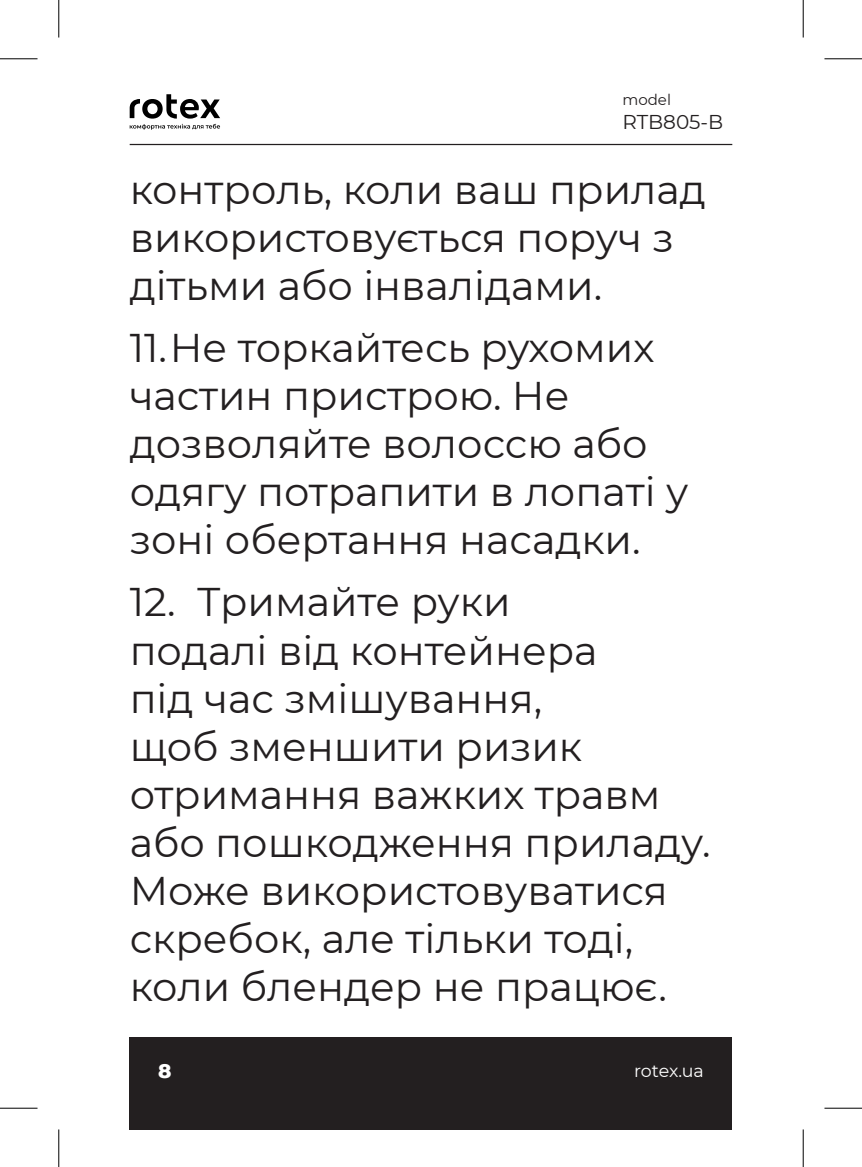
<style>
.page{position:relative;width:862px;height:1167px;background:#fff}
.page>*{position:absolute;margin:0;border:0;box-sizing:border-box;transform-origin:0 0}
.Text{font:40px/48px "Montserrat";color:#231f20}
.t1{font:20px "Montserrat";color:#231f20}
.t2{font:800 20px "Montserrat";color:#fff}
.t3{font:17.5px "Montserrat";letter-spacing:-.015em;color:#fff}
.t4{font:15px "Montserrat";color:#231f20}
</style>
<div class="page">
<div style="left:130px;top:1037px;width:602px;height:92px;background:#231f20"></div>
<hr style="left:130px;top:144px;width:602px;height:1px;background:#231f20">
<svg style="left:130px;top:94px;width:90px;height:36px"></svg>
<hr style="left:0;top:58px;width:38px;height:1px;background:#000">
<hr style="left:824px;top:58px;width:38px;height:1px;background:#000">
<hr style="left:0;top:1107px;width:38px;height:1px;background:#000">
<hr style="left:824px;top:1107px;width:38px;height:1px;background:#000">
<hr style="left:58px;top:0;width:1px;height:37px;background:#000">
<hr style="left:58px;top:1129px;width:1px;height:37px;background:#000">
<hr style="left:802px;top:0;width:1px;height:37px;background:#000">
<hr style="left:802px;top:1129px;width:1px;height:37px;background:#000">
<p class="t4" style="left:622px;top:90px;width:50px">model</p>
<p class="t1" style="left:622px;top:109px;width:102px">RTB805-B</p>
<p class="Text" style="left:130px;top:164px;width:577px">контроль, коли ваш прилад використовується поруч з дітьми або інвалідами.</p>
<p class="Text" style="left:130px;top:322px;width:560px">11.Не торкайтесь рухомих частин пристрою. Не дозволяйте волоссю або одягу потрапити в лопаті у зоні обертання насадки.</p>
<p class="Text" style="left:130px;top:577px;width:582px">12. Тримайте руки<br>подалі від контейнера<br>під час змішування,<br>щоб зменшити ризик отримання важких травм або пошкодження приладу.<br>Може використовуватися скребок, але тільки тоді, коли блендер не працює.</p>
<p class="t2" style="left:158px;top:1056px;width:15px">8</p>
<p class="t3" style="left:634px;top:1058px;width:71px">rotex.ua</p>
</div>
